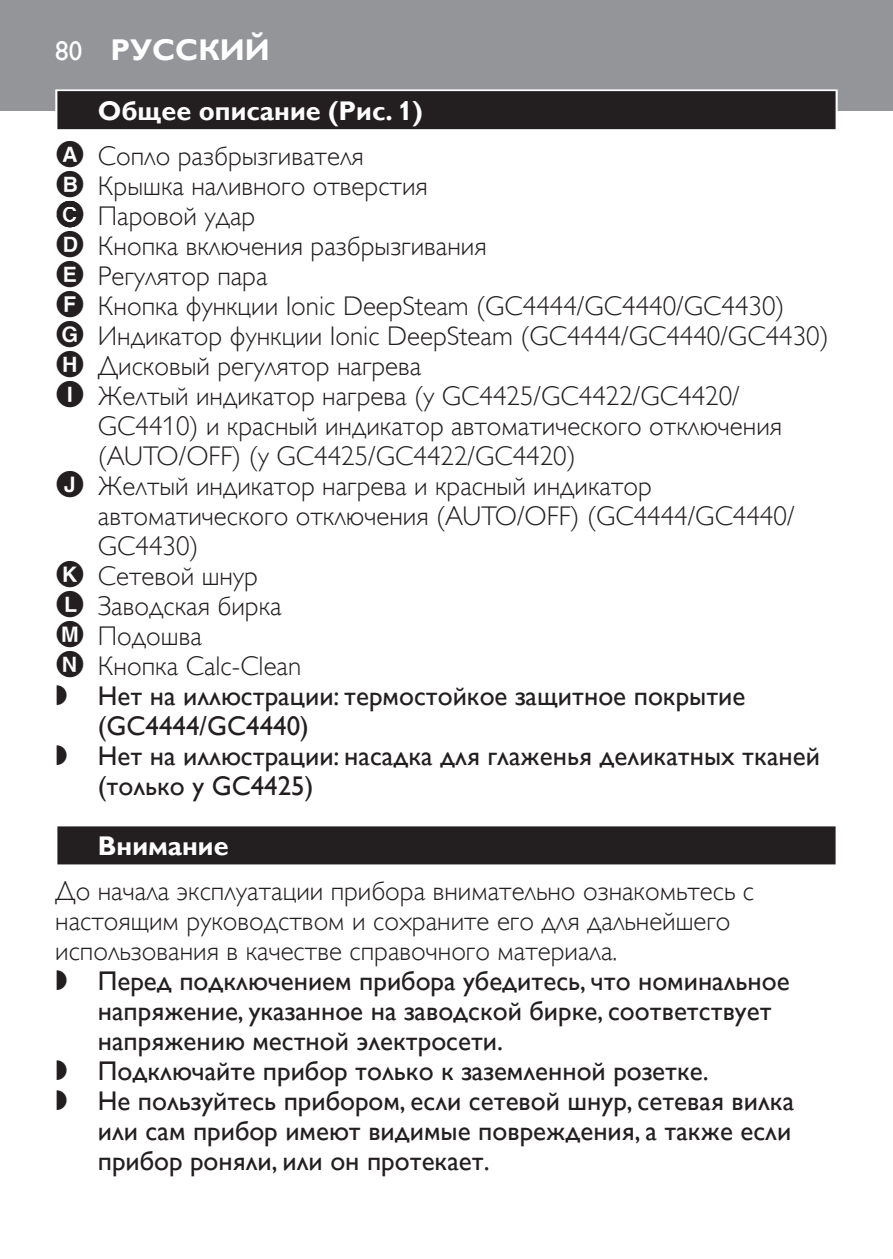
<style>
.page{position:relative;width:893px;height:1259px;background:#fff}
.page>*{position:absolute;margin:0;border:0;box-sizing:border-box;transform-origin:0 0}
.t1{font:700 30px "Gill Sans Alt One WGL";color:#fff}
.t2{font:27px/30px "Gill Sans Alt One WGL Light";color:#231f20}
.t3{font:27px/30px "Gill Sans Alt One WGL";color:#231f20}
.t4{font:700 27px "Gill Sans Alt One WGL";color:#fff}
.t5{font:27px/30px "Philips Ll Font Plain";color:#231f20}
.t6{font:27px "Gill Sans Alt One WGL";color:#fff}
.s1{font-family:"Bolletjesfonta Plain";font-size:28.5px}
</style>
<div class="page">
<div style="left:0;top:0;width:893px;height:111px;background:#939598"></div>
<div style="left:55px;top:89px;width:783px;height:43px;background:linear-gradient(to right,#dcdbdc,#dcdbdc)"></div>
<div style="left:57px;top:91px;width:779px;height:38px;background:#231f20"></div>
<div style="left:55px;top:824px;width:783px;height:43px;background:linear-gradient(to right,#9c9a9b,#9c9a9b)"></div>
<div style="left:57px;top:826px;width:779px;height:38px;background:#231f20"></div>
<p class="t6" style="left:55px;top:32px;width:28px">80</p>
<p class="t1" style="left:111px;top:29px;width:161px">Русский</p>
<p class="t4" style="left:98px;top:92px;width:327px">Общее описание (Рис. 1)</p>
<p class="t2" style="left:55px;top:141px;width:310px"><span class="s1">A</span> Сопло разбрызгивателя</p>
<p class="t2" style="left:55px;top:171px;width:374px"><span class="s1">B</span> Крышка наливного отверстия</p>
<p class="t2" style="left:55px;top:201px;width:202px"><span class="s1">C</span> Паровой удар</p>
<p class="t2" style="left:55px;top:231px;width:433px"><span class="s1">D</span> Кнопка включения разбрызгивания</p>
<p class="t2" style="left:55px;top:261px;width:214px"><span class="s1">E</span> Регулятор пара</p>
<p class="t2" style="left:55px;top:291px;width:731px"><span class="s1">F</span> Кнопка функции Ionic DeepSteam (GC4444/GC4440/GC4430)</p>
<p class="t2" style="left:55px;top:321px;width:775px"><span class="s1">G</span> Индикатор функции Ionic DeepSteam (GC4444/GC4440/GC4430)</p>
<p class="t2" style="left:55px;top:351px;width:368px"><span class="s1">H</span> Дисковый регулятор нагрева</p>
<p class="t2" style="left:55px;top:381px;width:686px"><span class="s1">I</span> Желтый индикатор нагрева (у GC4425/GC4422/GC4420/</p>
<p class="t2" style="left:98px;top:411px;width:686px">GC4410) и красный индикатор автоматического отключения</p>
<p class="t2" style="left:98px;top:441px;width:479px">(AUTO/OFF) (у GC4425/GC4422/GC4420)</p>
<p class="t2" style="left:55px;top:471px;width:598px"><span class="s1">J</span> Желтый индикатор нагрева и красный индикатор</p>
<p class="t2" style="left:98px;top:501px;width:698px">автоматического отключения (AUTO/OFF) (GC4444/GC4440/</p>
<p class="t2" style="left:98px;top:531px;width:102px">GC4430)</p>
<p class="t2" style="left:55px;top:561px;width:204px"><span class="s1">K</span> Сетевой шнур</p>
<p class="t2" style="left:55px;top:591px;width:228px"><span class="s1">L</span> Заводская бирка</p>
<p class="t2" style="left:55px;top:621px;width:148px"><span class="s1">M</span> Подошва</p>
<p class="t2" style="left:55px;top:651px;width:248px"><span class="s1">N</span> Кнопка Calc-Clean</p>
<p class="t3" style="left:98px;top:681px;width:649px">Нет на иллюстрации: термостойкое защитное покрытие (GC4444</p>
<p class="t5" style="left:55px;top:681px;width:15px">,</p>
<p class="t3" style="left:98px;top:711px;width:724px;text-indent:102px">/GC4440)<br>Нет на иллюстрации: насадка для глаженья деликатных тканей (только у GC4425)</p>
<p class="t4" style="left:98px;top:827px;width:132px">Внимание</p>
<p class="t2" style="left:55px;top:876px;width:700px">До начала эксплуатации прибора внимательно ознакомьтесь с настоящим руководством и сохраните его для дальнейшего использования в качестве справочного материала.</p>
<p class="t3" style="left:98px;top:966px;width:698px">Перед подключением прибора убедитесь, что номинальное напряжение, указанное на заводской бирке, соответствует напряжению местной электросети.<br>Подключайте прибор только к заземленной розетке.<br>Не пользуйтесь прибором, если сетевой шнур, сетевая вилка или сам прибор имеют видимые повреждения, а также если прибор роняли, или он протекает.</p>
<p class="t5" style="left:55px;top:741px;width:15px">,</p>
<p class="t5" style="left:55px;top:966px;width:15px">,</p>
<p class="t5" style="left:55px;top:1056px;width:15px">, ,</p>
</div>
